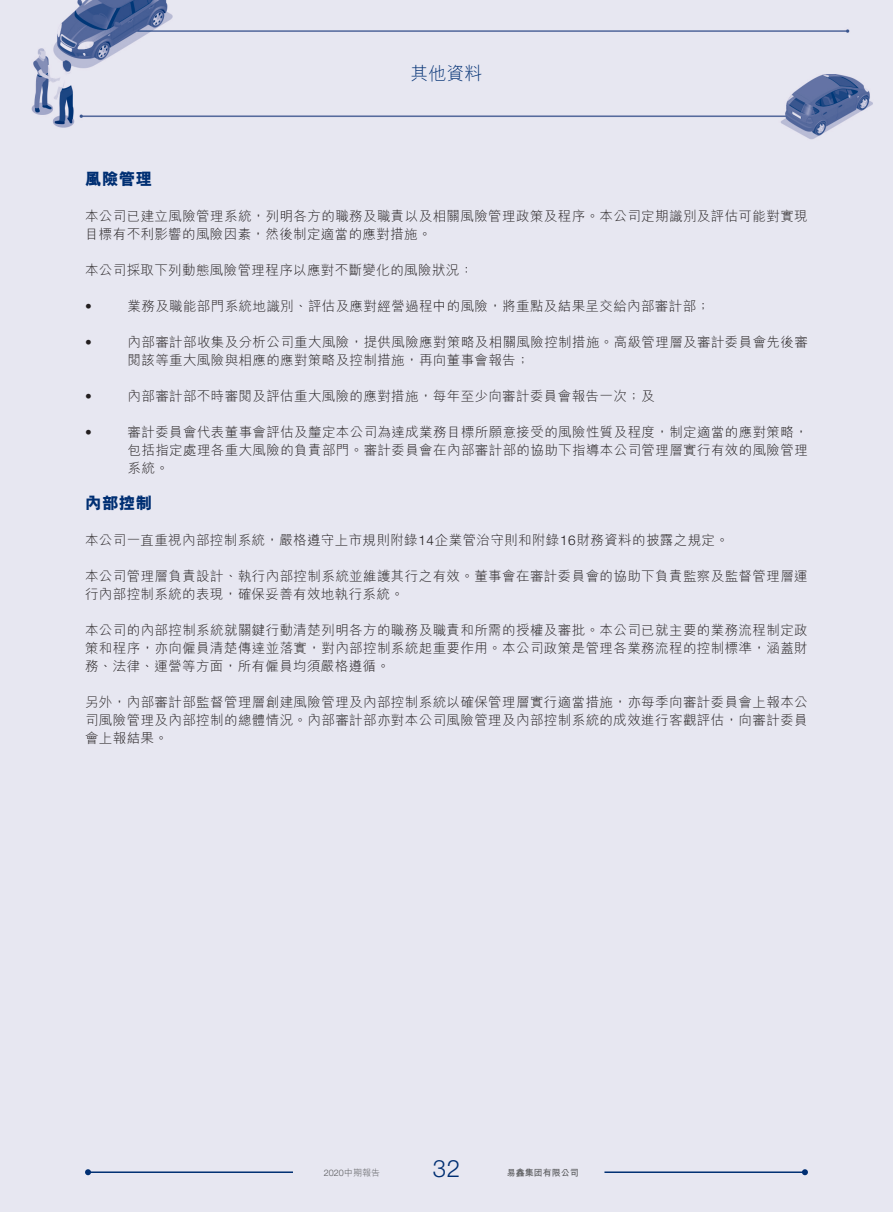
<style>
.page{position:relative;width:893px;height:1212px;background:#e7e7f1}
.page>*{position:absolute;margin:0;border:0;box-sizing:border-box;transform-origin:0 0}
.t1{font:300 24px "Helvetica Neue LT Std";color:#002f73}
.t2{font:300 18px "M Hei HK";color:#002f73}
.t3{font:800 16.5px "M Hei HK";letter-spacing:.03em;color:#002f73}
.t4{font:300 13.5px/18px "M Hei HK";letter-spacing:.03em;color:#231f20}
.t5{font:300 13.5px "Helvetica Neue LT Std";color:#231f20}
.t6{font:300 9px "Helvetica Neue LT Std";color:#57585a}
.t7{font:700 9px "M Hei HK";color:#57585a}
.s1{font-family:"Helvetica Neue LT Std"}
.s2{font-family:"M Hei HK"}
</style>
<div class="page">
<hr style="left:604px;top:1171px;width:201px;height:2px;background:#002f73">
<svg style="left:802px;top:1169px;width:6px;height:6px"></svg>
<hr style="left:88px;top:1171px;width:205px;height:2px;background:#002f73">
<svg style="left:85px;top:1169px;width:6px;height:6px"></svg>
<img style="left:31px;top:0;width:842px;height:140px">
<h2 class="t2" style="left:410px;top:65px;width:73px">其他資料</h2>
<p class="t3" style="left:85px;top:170px;width:69px">風險管理</p>
<p class="t4" style="left:85px;top:207px;width:724px">本公司已建立風險管理系統，列明各方的職務及職責以及相關風險管理政策及程序。本公司定期識別及評估可能對實現目標有不利影響的風險因素，然後制定適當的應對措施。</p>
<p class="t4" style="left:85px;top:261px;width:390px">本公司採取下列動態風險管理程序以應對不斷變化的風險狀況：</p>
<p class="t5" style="left:85px;top:298px;width:8px">•</p>
<p class="t4" style="left:128px;top:297px;width:584px">業務及職能部門系統地識別、評估及應對經營過程中的風險，將重點及結果呈交給內部審計部；</p>
<p class="t5" style="left:85px;top:334px;width:8px">•</p>
<p class="t4" style="left:128px;top:333px;width:682px">內部審計部收集及分析公司重大風險，提供風險應對策略及相關風險控制措施。高級管理層及審計委員會先後審閱該等重大風險與相應的應對策略及控制措施，再向董事會報告；</p>
<p class="t5" style="left:85px;top:388px;width:8px">•</p>
<p class="t4" style="left:128px;top:387px;width:528px">內部審計部不時審閱及評估重大風險的應對措施，每年至少向審計委員會報告一次；及</p>
<p class="t5" style="left:85px;top:424px;width:8px">•</p>
<p class="t4" style="left:128px;top:423px;width:682px;text-align:justify">審計委員會代表董事會評估及釐定本公司為達成業務目標所願意接受的風險性質及程度，制定適當的應對策略，包括指定處理各重大風險的負責部門。審計委員會在內部審計部的協助下指導本公司管理層實行有效的風險管理系統。</p>
<p class="t3" style="left:85px;top:494px;width:69px">內部控制</p>
<p class="t4" style="left:85px;top:531px;width:645px">本公司一直重視內部控制系統，嚴格遵守上市規則附錄<span class="s1">14</span>企業管治守則和附錄<span class="s1">16</span>財務資料的披露之規定。</p>
<p class="t4" style="left:85px;top:567px;width:724px">本公司管理層負責設計、執行內部控制系統並維護其行之有效。董事會在審計委員會的協助下負責監察及監督管理層運行內部控制系統的表現，確保妥善有效地執行系統。</p>
<p class="t4" style="left:85px;top:621px;width:724px;text-align:justify">本公司的內部控制系統就關鍵行動清楚列明各方的職務及職責和所需的授權及審批。本公司已就主要的業務流程制定政策和程序，亦向僱員清楚傳達並落實，對內部控制系統起重要作用。本公司政策是管理各業務流程的控制標準，涵蓋財務、法律、運營等方面，所有僱員均須嚴格遵循。</p>
<p class="t4" style="left:85px;top:693px;width:724px;text-align:justify">另外，內部審計部監督管理層創建風險管理及內部控制系統以確保管理層實行適當措施，亦每季向審計委員會上報本公司風險管理及內部控制的總體情況。內部審計部亦對本公司風險管理及內部控制系統的成效進行客觀評估，向審計委員會上報結果。</p>
<p class="t6" style="left:324px;top:1167px;width:58px">2020<span class="s2">中期報告</span></p>
<h1 class="t1" style="left:433px;top:1153px;width:29px">32</h1>
<p class="t7" style="left:507px;top:1166px;width:73px">易鑫集团有限公司</p>
</div>
